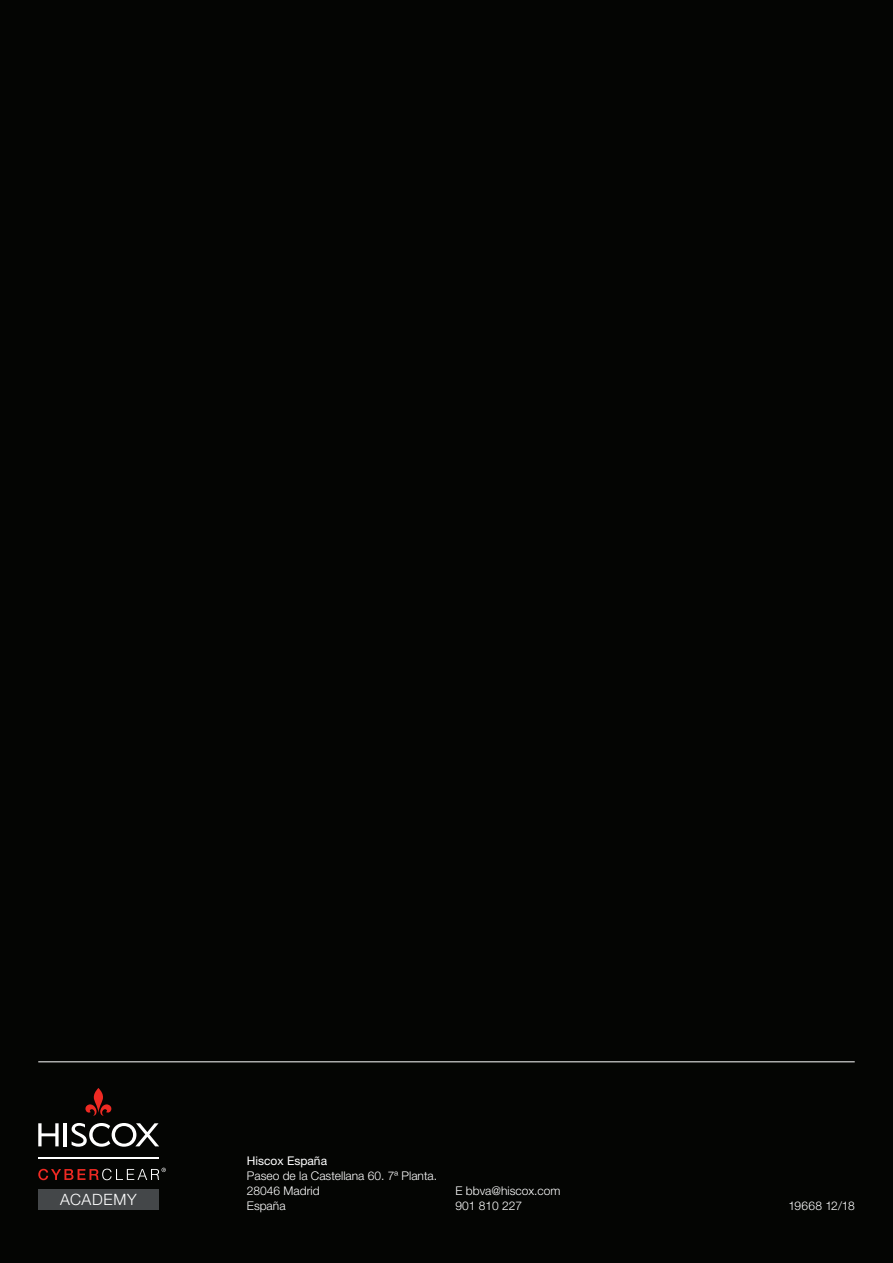
<style>
.page{position:relative;width:893px;height:1263px;background:#040503}
.page>*{position:absolute;margin:0;border:0;box-sizing:border-box;transform-origin:0 0}
.t1{font:300 15.6px "Helvetica Neue LT Std";letter-spacing:.04em;color:#fff}
.t2{font:300 12px/15px "Helvetica Neue LT Std";color:#fff}
.t3{font:12px "Helvetica Neue LT Std";color:#fff}
</style>
<div class="page">
<hr style="left:38px;top:1061px;width:817px;height:1px;background:#fff">
<svg style="left:85px;top:1088px;width:26px;height:28px"></svg>
<hr style="left:64px;top:1123px;width:3px;height:23px;background:#fff">
<svg style="left:38px;top:1123px;width:21px;height:23px"></svg>
<svg style="left:72px;top:1123px;width:87px;height:24px"></svg>
<hr style="left:38px;top:1157px;width:121px;height:1px;background:#fff">
<div style="left:38px;top:1189px;width:121px;height:21px;background:#444749"></div>
<svg style="left:38px;top:1168px;width:128px;height:12px"></svg>
<h1 class="t1" style="left:60px;top:1190px;width:78px">ACADEMY</h1>
<p class="t3" style="left:247px;top:1153px;width:82px">Hiscox España</p>
<p class="t2" style="left:247px;top:1168px;width:192px">Paseo de la Castellana 60. 7ª Planta.<br>28046 Madrid<br>España</p>
<p class="t2" style="left:455px;top:1183px;width:106px">E bbva@hiscox.com<br>901 810 227</p>
<p class="t2" style="left:789px;top:1198px;width:68px">19668 12/18</p>
</div>
